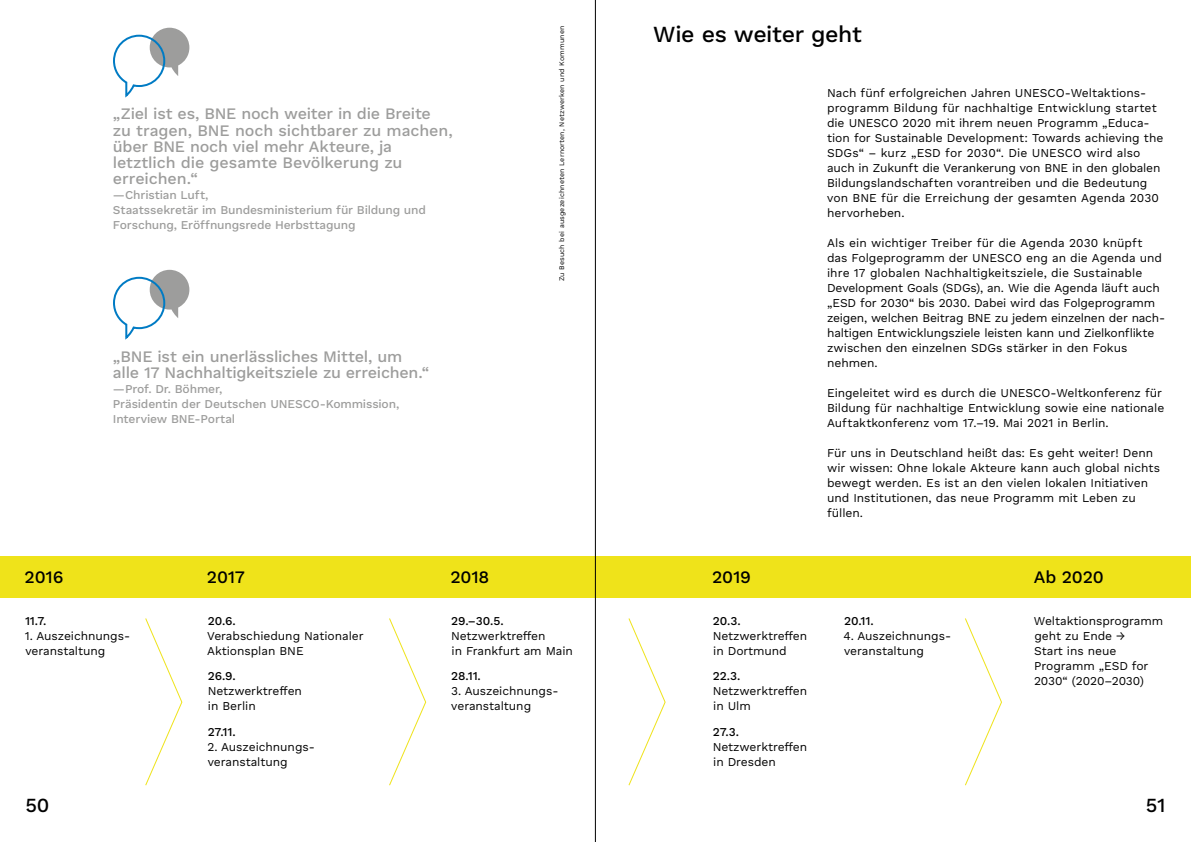
<style>
.page{position:relative;width:1191px;height:842px;background:#fff}
.page>*{position:absolute;margin:0;border:0;box-sizing:border-box;transform-origin:0 0}
.H2__Work_Sans{font:500 23px "Work Sans DUK";letter-spacing:-.015em;color:#000}
.t1{font:500 20px "Work Sans DUK";color:#000}
.H3__Work_Sans{font:500 17.5px "Work Sans DUK";letter-spacing:-.01em;color:#000}
.Work_Sans_DUK_16_16{font:500 16px/16px "Work Sans DUK";letter-spacing:-.015em;color:#9d9d9c}
.H3__Work_Sans-2{font:12px/15px "Work Sans DUK";letter-spacing:-.005em;color:#000}
.Work_Sans_12{font:12px/15px "Work Sans DUK";letter-spacing:-.005em;color:#000}
.Work_Sans_DUK_16_16-2{font:500 12px/15px "Work Sans DUK";letter-spacing:-.015em;color:#9d9d9c}
.Work_Sans_12-2{font:500 12px "Work Sans DUK";letter-spacing:-.005em;color:#000}
.Work_Sans_7_8{font:7px "Work Sans DUK";letter-spacing:.02em;color:#000}
</style>
<div class="page">
<svg style="left:145px;top:618px;width:38px;height:168px"></svg>
<svg style="left:628px;top:618px;width:38px;height:168px"></svg>
<svg style="left:965px;top:618px;width:37px;height:168px"></svg>
<svg style="left:389px;top:618px;width:38px;height:168px"></svg>
<div style="left:0;top:556px;width:1191px;height:41px;background:#efe31a"></div>
<hr style="left:595px;top:0;width:1px;height:842px;background:#000">
<svg style="left:113px;top:28px;width:76px;height:69px"></svg>
<svg style="left:113px;top:270px;width:76px;height:70px"></svg>
<p class="Work_Sans_DUK_16_16" style="left:113px;top:107px;width:341px">„Ziel ist es, BNE noch weiter in die Breite zu tragen, BNE noch sichtbarer zu machen, über BNE noch viel mehr Akteure, ja letztlich die gesamte Bevölkerung zu erreichen.“</p>
<p class="Work_Sans_DUK_16_16-2" style="left:113px;top:187px;width:314px">—Christian Luft,<br>Staatssekretär im Bundesministerium für Bildung und<br>Forschung, Eröffnungsrede Herbsttagung</p>
<p class="Work_Sans_DUK_16_16" style="left:113px;top:349px;width:318px">„BNE ist ein unerlässliches Mittel, um alle 17 Nachhaltigkeitsziele zu erreichen.“</p>
<p class="Work_Sans_DUK_16_16-2" style="left:113px;top:382px;width:111px">—Prof. Dr. Böhmer,</p>
<p class="Work_Sans_DUK_16_16-2" style="left:113px;top:397px;width:288px">Präsidentin der Deutschen UNESCO-Kommission,<br>Interview BNE-Portal</p>
<p class="Work_Sans_7_8" style="left:557px;top:281px;width:257px;rotate:-90deg">Zu Besuch bei ausgezeichneten Lernorten, Netzwerken und Kommunen</p>
<p class="H2__Work_Sans" style="left:653px;top:21px;width:210px">Wie es weiter geht</p>
<p class="H3__Work_Sans-2" style="left:827px;top:86px;width:338px">Nach fünf erfolgreichen Jahren UNESCO-Weltaktions&shy;programm Bildung für nachhaltige Entwicklung startet die UNESCO 2020 mit ihrem neuen Programm „Educa&shy;tion for Sustainable Development: Towards achieving the SDGs“ – kurz „ESD for 2030“. Die UNESCO wird also auch in Zukunft die Verankerung von BNE in den globalen Bildungslandschaften vorantreiben und die Bedeutung von BNE für die Erreichung der gesamten Agenda 2030 hervorheben.</p>
<p class="H3__Work_Sans-2" style="left:827px;top:236px;width:339px">Als ein wichtiger Treiber für die Agenda 2030 knüpft das Folgeprogramm der UNESCO eng an die Agenda und ihre 17 globalen Nachhaltigkeitsziele, die Sustainable Development Goals (SDGs), an. Wie die Agenda läuft auch „ESD for 2030“ bis 2030. Dabei wird das Folgeprogramm zeigen, welchen Beitrag BNE zu jedem einzelnen der nach&shy;haltigen Entwicklungsziele leisten kann und Zielkonflikte zwischen den einzelnen SDGs stärker in den Fokus nehmen.</p>
<p class="H3__Work_Sans-2" style="left:827px;top:386px;width:339px">Eingeleitet wird es durch die UNESCO-Weltkonferenz für<br>Bildung für nachhaltige Entwicklung sowie eine nationale<br>Auftaktkonferenz vom 17.–19. Mai 2021 in Berlin.</p>
<p class="H3__Work_Sans-2" style="left:827px;top:446px;width:334px">Für uns in Deutschland heißt das: Es geht weiter! Denn wir wissen: Ohne lokale Akteure kann auch global nichts bewegt werden. Es ist an den vielen lokalen Initiativen und Institutionen, das neue Programm mit Leben zu füllen.</p>
<p class="H3__Work_Sans" style="left:25px;top:567px;width:40px">2016</p>
<p class="H3__Work_Sans" style="left:207px;top:567px;width:40px">2017</p>
<p class="H3__Work_Sans" style="left:450px;top:567px;width:40px">2018</p>
<p class="H3__Work_Sans" style="left:712px;top:567px;width:40px">2019</p>
<p class="H3__Work_Sans" style="left:1034px;top:567px;width:71px">Ab 2020</p>
<p class="Work_Sans_12-2" style="left:25px;top:614px;width:23px">11.7.</p>
<p class="Work_Sans_12" style="left:25px;top:629px;width:107px">1. Auszeichnungs&shy;veranstaltung</p>
<p class="Work_Sans_12-2" style="left:208px;top:614px;width:30px">20.6.</p>
<p class="Work_Sans_12" style="left:207px;top:629px;width:158px">Verabschiedung Nationaler<br>Aktionsplan BNE</p>
<p class="Work_Sans_12-2" style="left:208px;top:669px;width:30px">26.9.</p>
<p class="Work_Sans_12" style="left:208px;top:684px;width:96px">Netzwerktreffen in Berlin</p>
<p class="Work_Sans_12-2" style="left:208px;top:724px;width:29px">27.11.</p>
<p class="Work_Sans_12" style="left:207px;top:739px;width:109px">2. Auszeichnungs&shy;veranstaltung</p>
<p class="Work_Sans_12-2" style="left:451px;top:614px;width:54px">29.–30.5.</p>
<p class="Work_Sans_12" style="left:451px;top:629px;width:123px">Netzwerktreffen<br>in Frankfurt am Main</p>
<p class="Work_Sans_12-2" style="left:451px;top:669px;width:31px">28.11.</p>
<p class="Work_Sans_12" style="left:451px;top:684px;width:109px">3. Auszeichnungs&shy;veranstaltung</p>
<p class="Work_Sans_12-2" style="left:713px;top:614px;width:29px">20.3.</p>
<p class="Work_Sans_12" style="left:713px;top:629px;width:96px">Netzwerktreffen in Dortmund</p>
<p class="Work_Sans_12-2" style="left:713px;top:669px;width:29px">22.3.</p>
<p class="Work_Sans_12" style="left:713px;top:684px;width:96px">Netzwerktreffen in Ulm</p>
<p class="Work_Sans_12-2" style="left:713px;top:724px;width:28px">27.3.</p>
<p class="Work_Sans_12" style="left:713px;top:739px;width:96px">Netzwerktreffen in Dresden</p>
<p class="Work_Sans_12-2" style="left:844px;top:614px;width:31px">20.11.</p>
<p class="Work_Sans_12" style="left:843px;top:629px;width:109px">4. Auszeichnungs&shy;veranstaltung</p>
<p class="Work_Sans_12" style="left:1034px;top:614px;width:131px">Weltaktionsprogramm geht zu Ende →<br>Start ins neue<br>Programm „ESD for<br>2030“ (2020–2030)</p>
<h2 class="t1" style="left:26px;top:794px;width:26px">50</h2>
<h2 class="t1" style="left:1145px;top:794px;width:21px">51</h2>
</div>
